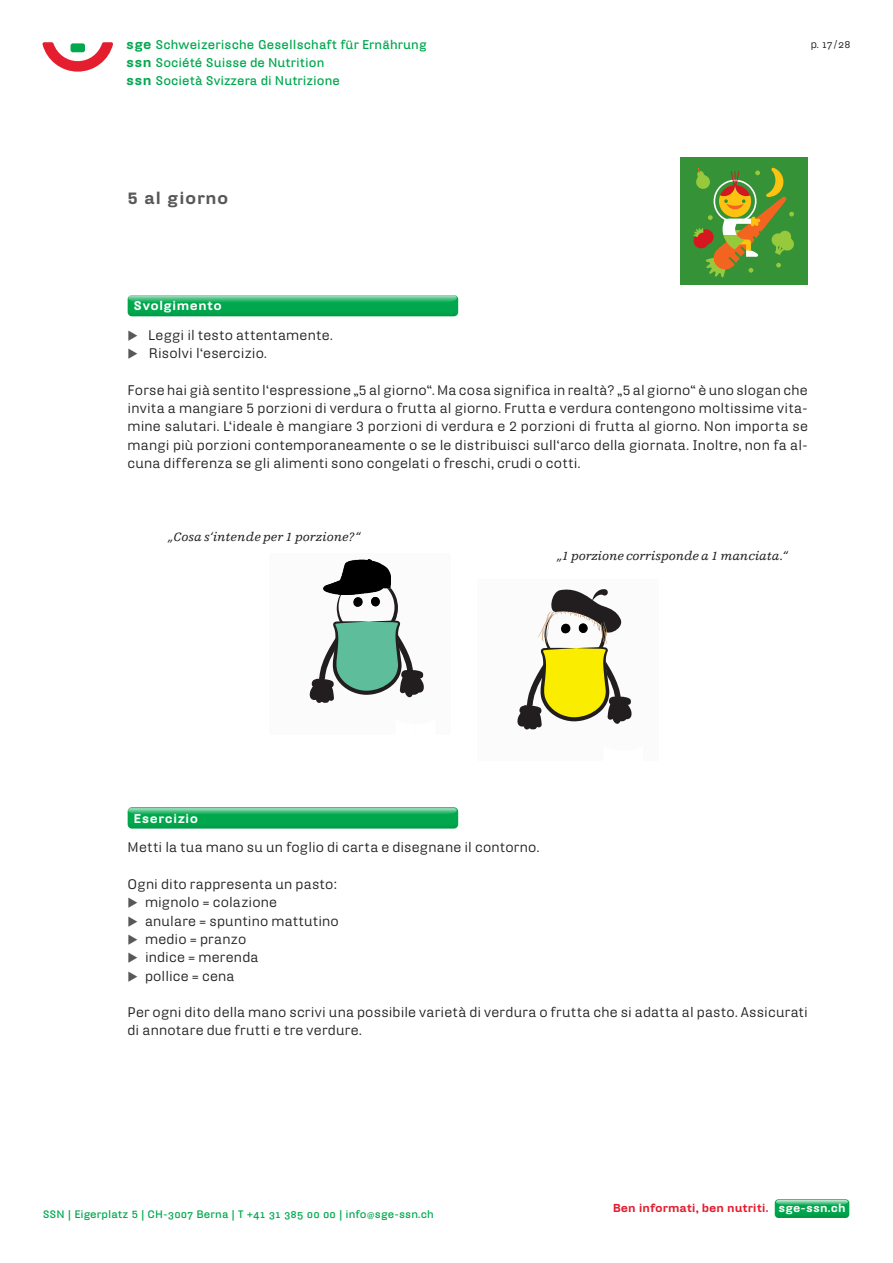
<style>
.page{position:relative;width:893px;height:1263px;background:#fff}
.page>*{position:absolute;margin:0;border:0;box-sizing:border-box;transform-origin:0 0}
._01_Headline_95_Hydr{font:900 16.5px "Hydra Text";letter-spacing:.03em;color:#57585a}
._02_Fliesstext_82_hy{font:13.5px/18.3px "Hydra Text";letter-spacing:.015em;color:#231f20;text-align:justify}
._02_Fliesstext_82_hy-2{font:italic 12.75px "Egyptienne FLT Std";color:#231f20}
.t1{font:700 12.3px/18px "Hydra Text";letter-spacing:.005em;color:#00a84e}
._02_Fliesstext_82_hy-3{font:900 12.3px "Hydra Text";letter-spacing:.03em;color:#fff}
.t2{font:900 11.25px "Hydra Text";letter-spacing:-.01em;color:#e41d2f}
.t3{font:700 10.5px "Hydra Text";letter-spacing:.01em;color:#00a84e}
.t4{font:10.5px "Hydra Text Regular Expert";color:#231f20}
.s1{font-weight:900;font-size:13.05px}
.s2{font-family:"Hydra Text"}
.s3{color:#57585a}
.s4{font-family:"Hydra Text Bold Expert";font-weight:400}
.s5{font-weight:400}
.s6{color:#fff}
</style>
<div class="page">
<svg style="left:775px;top:1199px;width:74px;height:19px"></svg>
<svg style="left:43px;top:42px;width:70px;height:30px"></svg>
<div style="left:680px;top:157px;width:128px;height:128px;background:#369237"></div>
<svg style="left:693px;top:167px;width:101px;height:111px"></svg>
<svg style="left:128px;top:295px;width:330px;height:21px;background:#0aa953"></svg>
<img style="left:129px;top:296px;width:328px;height:5px">
<svg style="left:128px;top:807px;width:330px;height:21px;background:#05a750"></svg>
<img style="left:129px;top:808px;width:328px;height:6px">
<div style="left:270px;top:553px;width:181px;height:181px;background:#fbfbfc"></div>
<img style="left:341px;top:560px;width:49px;height:17px">
<svg style="left:310px;top:577px;width:114px;height:126px"></svg>
<div style="left:477px;top:580px;width:181px;height:181px;background:#fbfbfc"></div>
<svg style="left:517px;top:589px;width:115px;height:140px"></svg>
<p class="t1" style="left:126px;top:35px;width:302px"><span class="s1">sge</span> Schweizerische Gesellschaft für Ernährung <span class="s1">ssn</span> Société Suisse de Nutrition<br><span class="s1">ssn</span> Società Svizzera di Nutrizione</p>
<p class="_01_Headline_95_Hydr" style="left:128px;top:187px;width:102px">5 al giorno</p>
<p class="_02_Fliesstext_82_hy-3" style="left:134px;top:298px;width:90px">Svolgimento</p>
<p class="t4" style="left:810px;top:37px;width:41px"><span class="s2">p.</span> 17 <span class="s2">/</span> 28</p>
<p class="_02_Fliesstext_82_hy" style="left:128px;top:326px;width:207px"><span class="s3">◆</span> Leggi il testo attentamente.</p>
<p class="_02_Fliesstext_82_hy" style="left:128px;top:344px;width:141px"><span class="s3">◆</span> Risolvi l‘esercizio.</p>
<p class="_02_Fliesstext_82_hy" style="left:128px;top:381px;width:682px">Forse hai già sentito l‘espressione „5 al giorno“. Ma cosa significa in realtà? „5 al giorno“ è uno slogan che invita a mangiare 5 porzioni di verdura o frutta al giorno. Frutta e verdura contengono moltissime vita&shy;mine salutari. L‘ideale è mangiare 3 porzioni di verdura e 2 porzioni di frutta al giorno. Non importa se mangi più porzioni contemporaneamente o se le distribuisci sull‘arco della giornata. Inoltre, non fa al&shy;cuna differenza se gli alimenti sono congelati o freschi, crudi o cotti.</p>
<p class="_02_Fliesstext_82_hy-2" style="left:168px;top:530px;width:194px">„Cosa s‘intende per 1 porzione?“</p>
<p class="_02_Fliesstext_82_hy-3" style="left:134px;top:810px;width:66px">Esercizio</p>
<p class="_02_Fliesstext_82_hy-2" style="left:557px;top:548px;width:232px">„1 porzione corrisponde a 1 manciata.“</p>
<p class="_02_Fliesstext_82_hy" style="left:128px;top:838px;width:413px">Metti la tua mano su un foglio di carta e disegnane il contorno.</p>
<p class="_02_Fliesstext_82_hy" style="left:128px;top:875px;width:211px">Ogni dito rappresenta un pasto:</p>
<p class="_02_Fliesstext_82_hy" style="left:128px;top:893px;width:151px"><span class="s3">◆</span> mignolo = colazione</p>
<p class="_02_Fliesstext_82_hy" style="left:128px;top:911px;width:213px"><span class="s3">◆</span> anulare = spuntino mattutino</p>
<p class="_02_Fliesstext_82_hy" style="left:128px;top:930px;width:120px"><span class="s3">◆</span> medio = pranzo</p>
<p class="_02_Fliesstext_82_hy" style="left:128px;top:948px;width:132px"><span class="s3">◆</span> indice = merenda</p>
<p class="_02_Fliesstext_82_hy" style="left:128px;top:966px;width:109px"><span class="s3">◆</span> pollice = cena</p>
<p class="_02_Fliesstext_82_hy" style="left:128px;top:1003px;width:682px">Per ogni dito della mano scrivi una possibile varietà di verdura o frutta che si adatta al pasto. Assicurati di annotare due frutti e tre verdure.</p>
<p class="t3" style="left:43px;top:1207px;width:393px">SSN | Eigerplatz 5 | CH-<span class="s4">3007</span> Berna | T +<span class="s4">41 31 385 00 00</span> | info<span class="s5">@</span>sge-ssn.ch</p>
<p class="t2" style="left:613px;top:1200px;width:234px">Ben informati, ben nutriti. <span class="s6">sge-ssn.ch</span></p>
</div>
